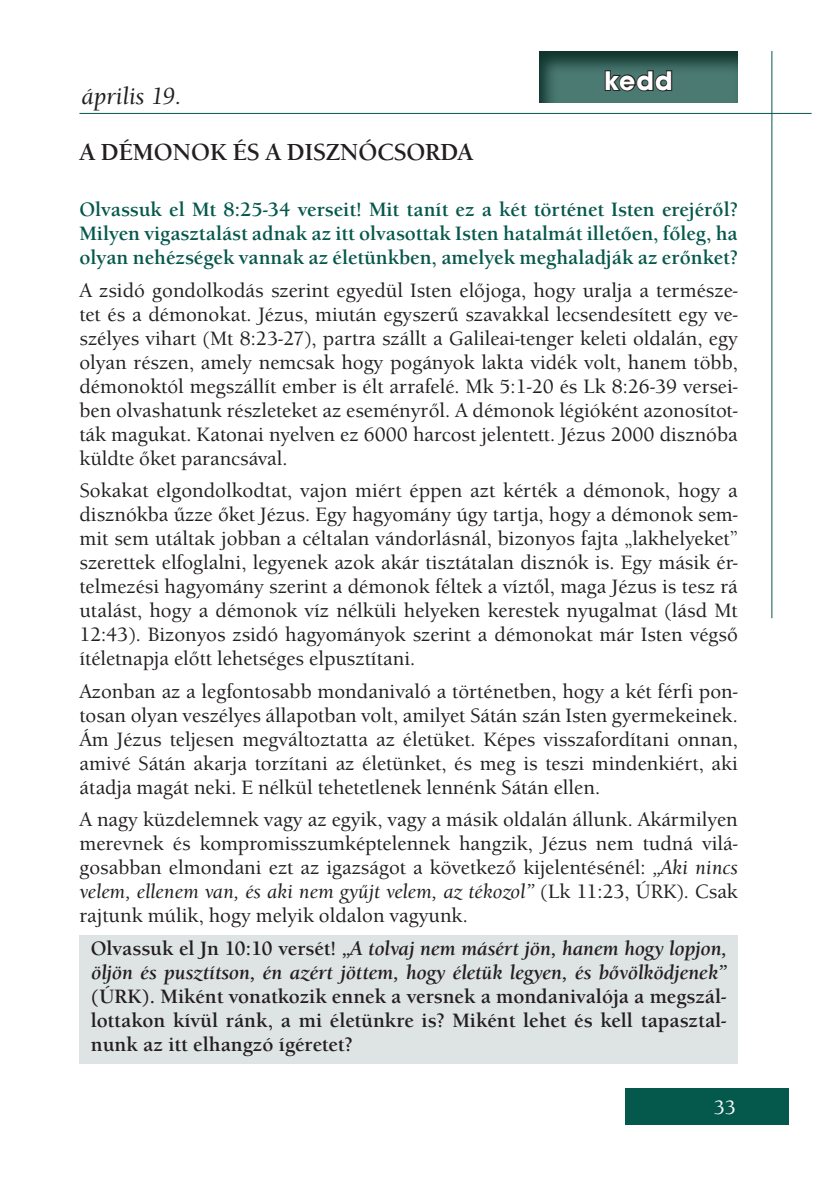
<style>
.page{position:relative;width:840px;height:1191px;background:#fff}
.page>*{position:absolute;margin:0;border:0;box-sizing:border-box;transform-origin:0 0}
.t1{font:700 28px "Avant Gar Got Itc TEE";color:#fff}
.t2{font:700 24px "Berkeley Old Sty Itc TEE";color:#231f20}
.t3{font:italic 500 24px "Berkeley Old Sty Itc TEE";color:#231f20}
.t4{font:500 20px/24px "Berkeley Old Sty Itc TEE";color:#231f20;text-align:justify}
.t5{font:700 20px/24px "Berkeley Old Sty Itc TEE";color:#05584c;text-align:justify}
.t6{font:700 20px/24px "Berkeley Old Sty Itc TEE";color:#231f20;text-align:justify}
.t7{font:italic 700 20px/24px "Berkeley Old Sty Itc TEE";color:#231f20}
.t8{font:500 20px "Berkeley Old Sty Itc TEE";color:#fff}
.s1{font-style:italic}
.s2{font-style:normal}
</style>
<div class="page">
<div style="left:624px;top:1089px;width:164px;height:36px;background:#05584c"></div>
<hr style="left:79px;top:113px;width:732px;height:1px;background:#05584c">
<hr style="left:771px;top:51px;width:1px;height:567px;background:#05584c">
<div style="left:79px;top:934px;width:658px;height:129px;background:#dee4e3"></div>
<svg style="left:539px;top:51px;width:199px;height:52px;background:#38645d"></svg>
<svg style="left:603px;top:69px;width:69px;height:24px;background:#39534f"></svg>
<p class="t3" style="left:81px;top:82px;width:101px">április 19.</p>
<p class="t2" style="left:79px;top:138px;width:41px">A démonok</p>
<p class="t2" style="left:233px;top:138px;width:70px">és adiszn</p>
<p class="t2" style="left:358px;top:138px;width:36px">ócsorda</p>
<h1 class="t1" style="left:604px;top:63px;width:70px">kedd</h1>
<p class="t5" style="left:79px;top:198px;width:659px">Olvassuk el Mt 8:25-34 verseit! Mit tanít ez a két történet Isten erejéről?<br>Milyen vigasztalást adnak az itt olvasottak Isten hatalmát illetően, főleg, ha olyan nehézségek vannak az életünkben, amelyek meghaladják az erőnket?</p>
<p class="t4" style="left:79px;top:278px;width:659px">A zsidó gondolkodás szerint egyedül Isten előjoga, hogy uralja a természe&shy;tet és a démonokat. Jézus, miután egyszerű szavakkal lecsendesített egy ve&shy;szélyes vihart (Mt 8:23-27), partra szállt a Galileai-tenger keleti oldalán, egy olyan részen, amely nemcsak hogy pogányok lakta vidék volt, hanem több, démonoktól megszállít ember is élt arrafelé. Mk 5:1-20 és Lk 8:26-39 versei&shy;ben olvashatunk részleteket az eseményről. A démonok légióként azonosítot&shy;ták magukat. Katonai nyelven ez 6000 harcost jelentett. Jézus 2000 disznóba küldte őket parancsával.</p>
<p class="t4" style="left:79px;top:478px;width:659px">Sokakat elgondolkodtat, vajon miért éppen azt kérték a démonok, hogy a disznókba űzze őket Jézus. Egy hagyomány úgy tartja, hogy a démonok sem&shy;mit sem utáltak jobban a céltalan vándorlásnál, bizonyos fajta „lakhelyeket” szerettek elfoglalni, legyenek azok akár tisztátalan disznók is. Egy másik ér&shy;telmezési hagyomány szerint a démonok féltek a víztől, maga Jézus is tesz rá utalást, hogy a démonok víz nélküli helyeken kerestek nyugalmat (lásd Mt 12:43). Bizonyos zsidó hagyományok szerint a démonokat már Isten végső ítéletnapja előtt lehetséges elpusztítani.</p>
<p class="t4" style="left:79px;top:679px;width:659px">Azonban az a legfontosabb mondanivaló a történetben, hogy a két férfi pon&shy;tosan olyan veszélyes állapotban volt, amilyet Sátán szán Isten gyermekeinek.<br>Ám Jézus teljesen megváltoztatta az életüket. Képes visszafordítani onnan, amivé Sátán akarja torzítani az életünket, és meg is teszi mindenkiért, aki átadja magát neki. E nélkül tehetetlenek lennénk Sátán ellen.</p>
<p class="t4" style="left:79px;top:807px;width:659px">A nagy küzdelemnek vagy az egyik, vagy a másik oldalán állunk. Akármilyen merevnek és kompromisszumképtelennek hangzik, Jézus nem tudná vilá&shy;gosabban elmondani ezt az igazságot a következő kijelentésénél: <span class="s1">„Aki nincs velem, ellenem van, és aki nem gyűjt velem, az tékozol”</span> (Lk 11:23, ÚRK). Csak rajtunk múlik, hogy melyik oldalon vagyunk.</p>
<p class="t7" style="left:91px;top:936px;width:636px"><span class="s2">Olvassuk el Jn 10:10 versét!</span> „A tolvaj nem másért jön, hanem hogy lopjon, öljön és pusztítson, én azért jöttem, hogy életük legyen, és bővölködjenek”</p>
<p class="t6" style="left:91px;top:984px;width:636px">(ÚRK). Miként vonatkozik ennek a versnek a mondanivalója a megszál&shy;lottakon kívül ránk, a mi életünkre is? Miként lehet és kell tapasztal&shy;nunk az itt elhangzó ígéretet?</p>
<p class="t8" style="left:713px;top:1096px;width:24px">33</p>
</div>
